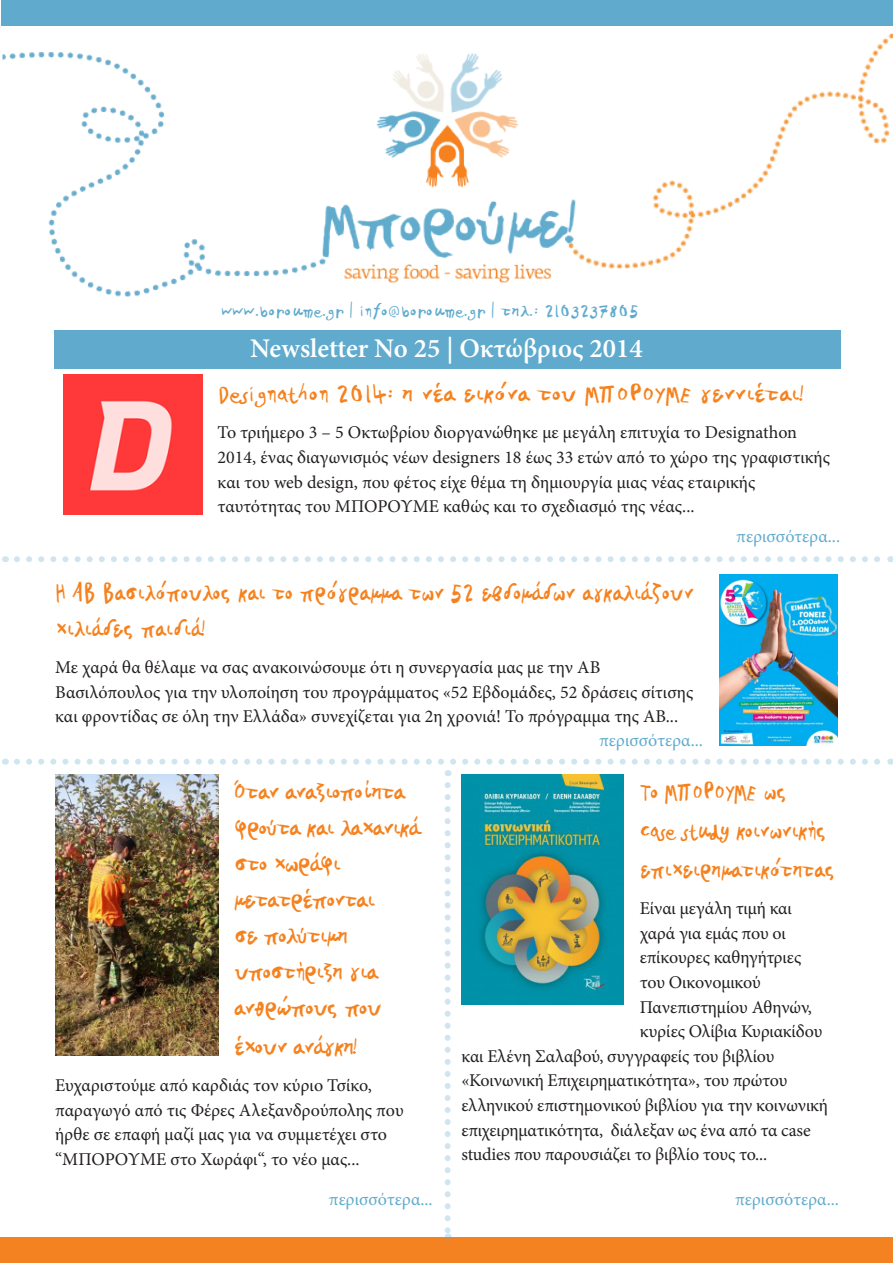
<style>
.page{position:relative;width:893px;height:1263px;background:#fff}
.page>*{position:absolute;margin:0;border:0;box-sizing:border-box;transform-origin:0 0}
.t1{font:30px/39px "PF Kids Age Eight";letter-spacing:-.04em;color:#f5821f;scale:.88 1}
.t2{font:30px/36px "PF Kids Age Eight";letter-spacing:-.06em;color:#f5821f;scale:.95 1}
.t3{font:30px "PF Kids Age Eight";letter-spacing:-.04em;color:#f5821f}
.t4{font:600 27px "Minion Pro";color:#fff}
.t5{font:21px "PF Kids Age Eight";color:#60abcd}
.t6{font:18px/24.6px "Minion Pro";letter-spacing:-.005em;color:#231f20}
.t7{font:18px "Minion Pro";letter-spacing:.005em;color:#60abcd}
.s1{color:#fff}
</style>
<div class="page">
<div style="left:1px;top:0;width:892px;height:26px;background:#60abcd"></div>
<div style="left:1px;top:1237px;width:892px;height:26px;background:#f58220"></div>
<svg style="left:0;top:1237px;width:1px;height:26px"></svg>
<img style="left:2px;top:33px;width:891px;height:264px">
<div style="left:54px;top:331px;width:786px;height:38px;background:#60abcd"></div>
<img style="left:64px;top:375px;width:139px;height:139px">
<img style="left:55px;top:776px;width:164px;height:280px">
<img style="left:461px;top:776px;width:163px;height:229px">
<img style="left:720px;top:574px;width:118px;height:172px">
<svg style="left:445px;top:785px;width:6px;height:454px"></svg>
<svg style="left:17px;top:759px;width:863px;height:17px"></svg>
<svg style="left:17px;top:556px;width:863px;height:6px"></svg>
<p class="t5" style="left:221px;top:299px;width:420px">www.boroume.gr | <span class="s1">info@boroume.gr</span> | τηλ.: 2103237805</p>
<p class="t4" style="left:250px;top:329px;width:394px">Newsletter No 25 | Οκτώβριος 2014</p>
<p class="t3" style="left:218px;top:377px;width:589px">Designathon 2014: η νέα εικόνα του ΜΠΟΡΟΥΜΕ γεννιέται!</p>
<p class="t6" style="left:218px;top:420px;width:614px">Το τριήμερο 3 – 5 Οκτωβρίου διοργανώθηκε με μεγάλη επιτυχία το Designathon 2014, ένας διαγωνισμός νέων designers 18 έως 33 ετών από το χώρο της γραφιστικής και του web design, που φέτος είχε θέμα τη δημιουργία μιας νέας εταιρικής ταυτότητας του ΜΠΟΡΟΥΜΕ καθώς και το σχεδιασμό της νέας...</p>
<p class="t1" style="left:55px;top:575px;width:727px;line-height:36px">Η ΑΒ Βασιλόπουλος και το πρόγραμμα των 52 εβδομάδων αγκαλιάζουν χιλιάδες παιδιά!</p>
<p class="t6" style="left:55px;top:655px;width:640px">Με χαρά θα θέλαμε να σας ανακοινώσουμε ότι η συνεργασία μας με την ΑΒ<br>Βασιλόπουλος για την υλοποίηση του προγράμματος «52 Εβδομάδες, 52 δράσεις σίτισης και φροντίδας σε όλη την Ελλάδα» συνεχίζεται για 2η χρονιά! Το πρόγραμμα της ΑΒ...</p>
<p class="t7" style="left:599px;top:728px;width:105px">περισσότερα...</p>
<p class="t7" style="left:736px;top:524px;width:105px">περισσότερα...</p>
<p class="t2" style="left:234px;top:774px;width:198px">Όταν αναξιοποίητα φρούτα και λαχανικά στο χωράφι μετατρέπονται<br>σε πολύτιμη υποστήριξη για ανθρώπους που</p>
<p class="t2" style="left:234px;top:1029px;width:132px">έχουν ανάγκη!</p>
<p class="t6" style="left:55px;top:1073px;width:350px">Ευχαριστούμε από καρδιάς τον κύριο Τσίκο, παραγωγό από τις Φέρες Αλεξανδρούπολης που ήρθε σε επαφή μαζί μας για να συμμετέχει στο “ΜΠΟΡΟΥΜΕ στο Χωράφι“, το νέο μας...</p>
<p class="t1" style="left:640px;top:772px;width:224px">Το ΜΠΟΡΟΥΜΕ ως<br>case study κοινωνικής επιχειρηματικότητας</p>
<p class="t6" style="left:640px;top:896px;width:154px">Είναι μεγάλη τιμή και</p>
<p class="t6" style="left:640px;top:921px;width:147px">χαρά για εμάς που οι</p>
<p class="t6" style="left:640px;top:945px;width:163px">επίκουρες καθηγήτριες</p>
<p class="t6" style="left:640px;top:970px;width:122px">του Οικονομικού</p>
<p class="t6" style="left:640px;top:994px;width:174px">Πανεπιστημίου Αθηνών,</p>
<p class="t6" style="left:640px;top:1019px;width:184px">κυρίες Ολίβια Κυριακίδου</p>
<p class="t6" style="left:461px;top:1044px;width:315px">και Ελένη Σαλαβού, συγγραφείς του βιβλίου</p>
<p class="t6" style="left:461px;top:1068px;width:327px">«Κοινωνική Επιχειρηματικότητα», του πρώτου</p>
<p class="t6" style="left:461px;top:1093px;width:368px">ελληνικού επιστημονικού βιβλίου για την κοινωνική</p>
<p class="t6" style="left:461px;top:1117px;width:351px">επιχειρηματικότητα, διάλεξαν ως ένα από τα case</p>
<p class="t6" style="left:461px;top:1142px;width:307px">studies που παρουσιάζει το βιβλίο τους το...</p>
<p class="t7" style="left:329px;top:1187px;width:105px">περισσότερα...</p>
<p class="t7" style="left:735px;top:1187px;width:105px">περισσότερα...</p>
</div>
